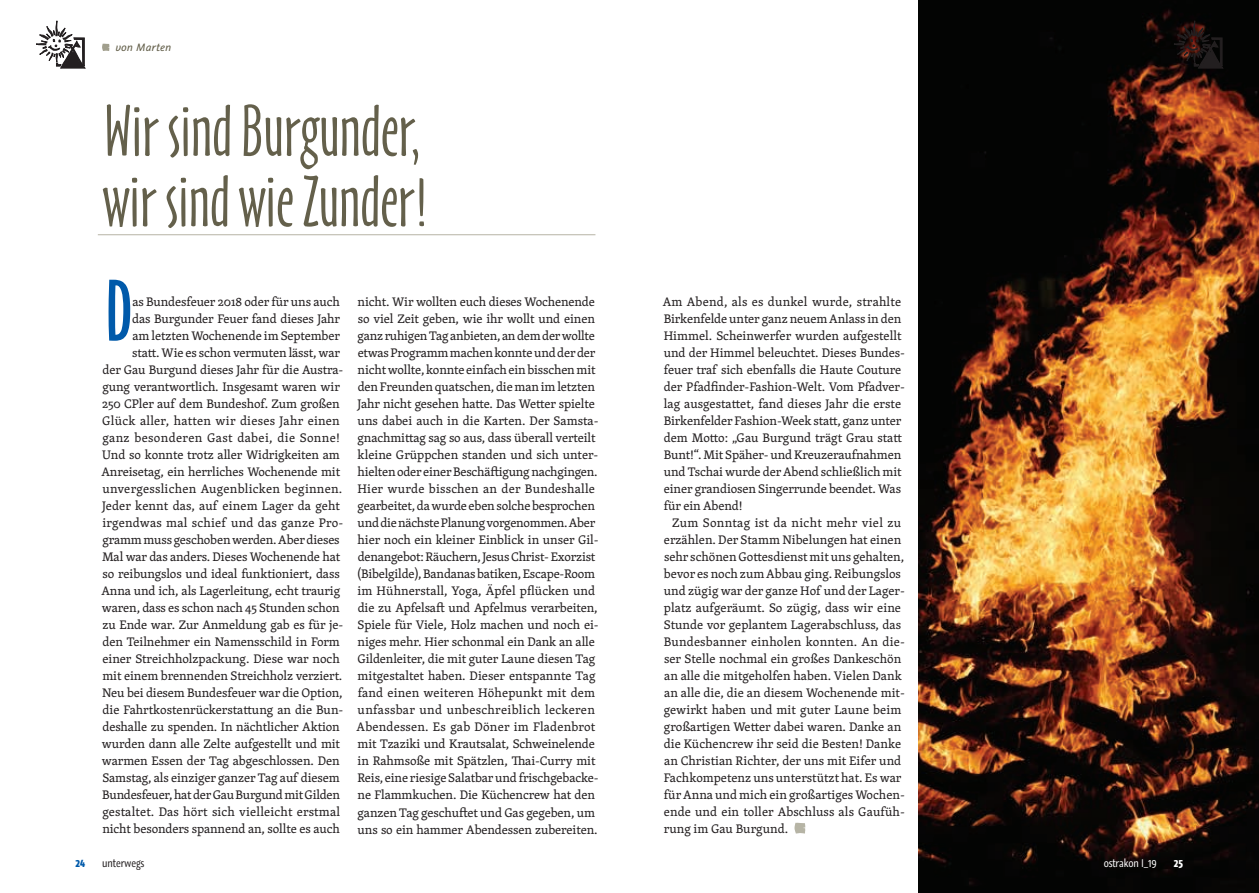
<style>
.page{position:relative;width:1259px;height:893px;background:#fff}
.page>*{position:absolute;margin:0;border:0;box-sizing:border-box;transform-origin:0 0}
.t1{font:600 79.95px "Oz Handicraft";color:#015aaa}
.t2{font:67.5px/70.5px "Oz Handicraft";color:#64604b}
.t3{font:12.75px/17px "Skolar";letter-spacing:-.01em;color:#231f20}
.t4{font:12.75px "Skolar";letter-spacing:.02em;color:#231f20}
.t5{font:12.75px "Skolar";letter-spacing:.01em;color:#231f20}
.t6{font:12.75px "Skolar";letter-spacing:.025em;color:#231f20}
.t7{font:12.75px "Skolar";letter-spacing:.015em;color:#231f20}
.t8{font:italic 12px "Graublau Sans";color:#64604b}
.t9{font:10.5px "Graublau Web";letter-spacing:-.01em;color:#fff}
.t10{font:10.5px "Graublau Web";color:#231f20}
.t11{font:700 10.5px "Graublau Web";color:#015aaa}
.t12{font:700 10.5px "Graublau Web";color:#fff}
</style>
<div class="page">
<hr style="left:98px;top:234px;width:497px;height:1px;background:#b6b4a5">
<svg style="left:794px;top:823px;width:11px;height:10px"></svg>
<img style="left:918px;top:0;width:341px;height:893px">
<svg style="left:1174px;top:21px;width:49px;height:47px;background:#1c110f"></svg>
<svg style="left:36px;top:20px;width:49px;height:48px"></svg>
<svg style="left:102px;top:44px;width:7px;height:7px"></svg>
<p class="t8" style="left:115px;top:40px;width:57px">von Marten</p>
<h2 class="t2" style="left:103px;top:95px;width:327px">Wir sind Burgunder, wir sind wie Zunder!</h2>
<h1 class="t1" style="left:105px;top:258px;width:29px">D</h1>
<p class="t3" style="left:132px;top:293px;width:209px">as Bundesfeuer 2018 oder für uns auch</p>
<p class="t3" style="left:132px;top:310px;width:209px">das Burgunder Feuer fand dieses Jahr</p>
<p class="t3" style="left:132px;top:327px;width:209px">am letzten Wochenende im September</p>
<p class="t3" style="left:132px;top:344px;width:209px">statt. Wie es schon vermuten lässt, war</p>
<p class="t3" style="left:102px;top:361px;width:242px">der Gau Burgund dieses Jahr für die Austra-</p>
<p class="t3" style="left:102px;top:378px;width:239px">gung verantwortlich. Insgesamt waren wir</p>
<p class="t3" style="left:102px;top:395px;width:239px">250 CPler auf dem Bundeshof. Zum großen</p>
<p class="t4" style="left:102px;top:411px;width:239px">Glück aller, hatten wir dieses Jahr einen</p>
<p class="t6" style="left:102px;top:428px;width:239px">ganz besonderen Gast dabei, die Sonne!</p>
<p class="t3" style="left:102px;top:446px;width:239px">Und so konnte trotz aller Widrigkeiten am</p>
<p class="t3" style="left:101px;top:463px;width:240px">Anreisetag, ein herrliches Wochenende mit</p>
<p class="t4" style="left:102px;top:479px;width:241px">unvergesslichen Augenblicken beginnen.</p>
<p class="t5" style="left:102px;top:496px;width:239px">Jeder kennt das, auf einem Lager da geht</p>
<p class="t7" style="left:102px;top:514px;width:242px">irgendwas mal schief und das ganze Pro-</p>
<p class="t3" style="left:102px;top:531px;width:239px">gramm muss geschoben werden. Aber dieses</p>
<p class="t3" style="left:102px;top:548px;width:240px">Mal war das anders. Dieses Wochenende hat</p>
<p class="t3" style="left:103px;top:565px;width:239px">so reibungslos und ideal funktioniert, dass</p>
<p class="t3" style="left:101px;top:582px;width:240px">Anna und ich, als Lagerleitung, echt traurig</p>
<p class="t3" style="left:102px;top:599px;width:239px">waren, dass es schon nach 45 Stunden schon</p>
<p class="t3" style="left:102px;top:616px;width:242px">zu Ende war. Zur Anmeldung gab es für je-</p>
<p class="t3" style="left:102px;top:633px;width:239px">den Teilnehmer ein Namensschild in Form</p>
<p class="t3" style="left:102px;top:650px;width:239px">einer Streichholzpackung. Diese war noch</p>
<p class="t3" style="left:102px;top:667px;width:241px">mit einem brennenden Streichholz verziert.</p>
<p class="t3" style="left:102px;top:684px;width:242px">Neu bei diesem Bundesfeuer war die Option,</p>
<p class="t3" style="left:102px;top:701px;width:242px">die Fahrtkostenrückerstattung an die Bun-</p>
<p class="t3" style="left:102px;top:718px;width:239px">deshalle zu spenden. In nächtlicher Aktion</p>
<p class="t3" style="left:102px;top:735px;width:240px">wurden dann alle Zelte aufgestellt und mit</p>
<p class="t3" style="left:102px;top:752px;width:239px">warmen Essen der Tag abgeschlossen. Den</p>
<p class="t3" style="left:102px;top:769px;width:239px">Samstag, als einziger ganzer Tag auf diesem</p>
<p class="t3" style="left:102px;top:786px;width:239px">Bundesfeuer, hat der Gau Burgund mit Gilden</p>
<p class="t5" style="left:102px;top:803px;width:239px">gestaltet. Das hört sich vielleicht erstmal</p>
<p class="t3" style="left:102px;top:820px;width:239px">nicht besonders spannend an, sollte es auch</p>
<p class="t3" style="left:356px;top:293px;width:244px">nicht. Wir wollten euch dieses Wochenende so viel Zeit geben, wie ihr wollt und einen ganz ruhigen Tag anbieten, an dem der wollte etwas Programm machen konnte und der der nicht wollte, konnte einfach ein bisschen mit den Freunden quatschen, die man im letzten Jahr nicht gesehen hatte. Das Wetter spielte uns dabei auch in die Karten. Der Samsta&shy;gnachmittag sag so aus, dass überall verteilt kleine Grüppchen standen und sich unter&shy;hielten oder einer Beschäftigung nachgingen.<br>Hier wurde bisschen an der Bundeshalle gearbeitet, da wurde eben solche besprochen und die nächste Planung vorgenommen. Aber hier noch ein kleiner Einblick in unser Gil&shy;denangebot: Räuchern, Jesus Christ- Exorzist (Bibelgilde), Bandanas batiken, Escape-Room im Hühnerstall, Yoga, Äpfel pflücken und die zu Apfelsaft und Apfelmus verarbeiten, Spiele für Viele, Holz machen und noch ei&shy;niges mehr. Hier schonmal ein Dank an alle Gildenleiter, die mit guter Laune diesen Tag mitgestaltet haben. Dieser entspannte Tag fand einen weiteren Höhepunkt mit dem unfassbar und unbeschreiblich leckeren Abendessen. Es gab Döner im Fladenbrot mit Tzaziki und Krautsalat, Schweinelende in Rahmsoße mit Spätzlen, Thai-Curry mit Reis, eine riesige Salatbar und frischgebacke&shy;ne Flammkuchen. Die Küchencrew hat den ganzen Tag geschuftet und Gas gegeben, um uns so ein hammer Abendessen zubereiten.</p>
<p class="t3" style="left:663px;top:293px;width:244px">Am Abend, als es dunkel wurde, strahlte Birkenfelde unter ganz neuem Anlass in den Himmel. Scheinwerfer wurden aufgestellt und der Himmel beleuchtet. Dieses Bundes&shy;feuer traf sich ebenfalls die Haute Couture der Pfadfinder-Fashion-Welt. Vom Pfadver&shy;lag ausgestattet, fand dieses Jahr die erste Birkenfelder Fashion-Week statt, ganz unter dem Motto: „Gau Burgund trägt Grau statt Bunt!“. Mit Späher- und Kreuzeraufnahmen und Tschai wurde der Abend schließlich mit einer grandiosen Singerrunde beendet. Was für ein Abend!</p>
<p class="t3" style="left:663px;top:514px;width:243px;text-indent:9px">Zum Sonntag ist da nicht mehr viel zu erzählen. Der Stamm Nibelungen hat einen sehr schönen Gottesdienst mit uns gehalten, bevor es noch zum Abbau ging. Reibungslos und zügig war der ganze Hof und der Lager&shy;platz aufgeräumt. So zügig, dass wir eine Stunde vor geplantem Lagerabschluss, das Bundesbanner einholen konnten. An die&shy;ser Stelle nochmal ein großes Dankeschön an alle die mitgeholfen haben. Vielen Dank an alle die, die an diesem Wochenende mit&shy;gewirkt haben und mit guter Laune beim großartigen Wetter dabei waren. Danke an die Küchencrew ihr seid die Besten! Danke an Christian Richter, der uns mit Eifer und Fachkompetenz uns unterstützt hat. Es war für Anna und mich ein großartiges Wochen&shy;ende und ein toller Abschluss als Gaufüh&shy;rung im Gau Burgund.</p>
<p class="t11" style="left:75px;top:856px;width:11px">24</p>
<p class="t10" style="left:102px;top:856px;width:44px">unterwegs</p>
<p class="t9" style="left:1103px;top:856px;width:55px">ostrakon I_19</p>
<p class="t12" style="left:1174px;top:856px;width:11px">25</p>
</div>
